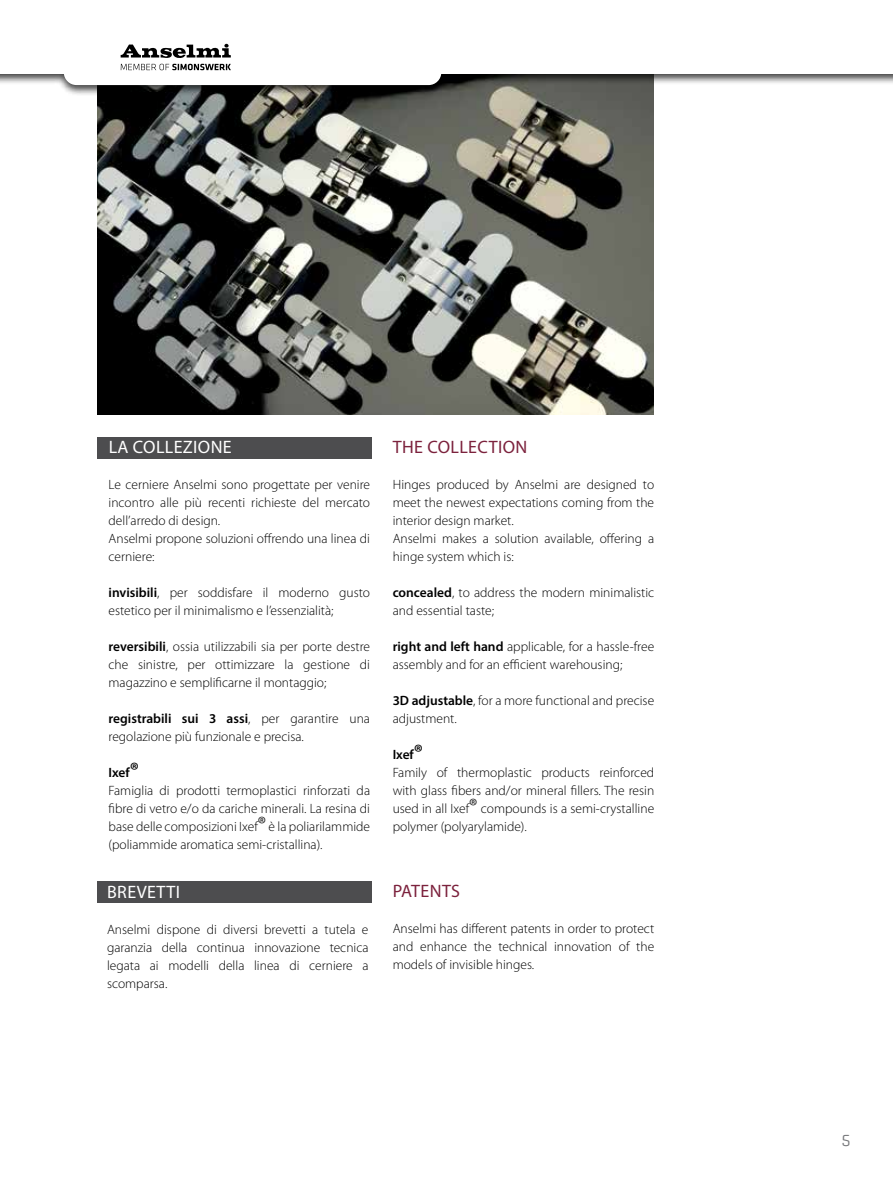
<style>
.page{position:relative;width:893px;height:1191px;background:#fff}
.page>*{position:absolute;margin:0;border:0;box-sizing:border-box;transform-origin:0 0}
.t1{font:18px "Myriad Pro";letter-spacing:.02em;color:#7c223d}
.t2{font:18px "Myriad Pro";letter-spacing:.02em;color:#fff}
.t3{font:15px "Offside";color:#77787b}
.t4{font:300 13.5px/18px "Myriad Pro";color:#000}
.s1{font-weight:600}
.s2{font-weight:600;font-size:21px}
.s3{font-size:21px}
</style>
<div class="page">
<img style="left:98px;top:96px;width:556px;height:318px">
<div style="left:0;top:0;width:893px;height:96px;background:#000;opacity:.75"></div>
<div style="left:0;top:0;width:893px;height:74px;background:#fff"></div>
<div style="left:64px;top:0;width:377px;height:85px;background:#fff;border-radius:13px"></div>
<div style="left:98px;top:437px;width:274px;height:21px;background:#4d4d4f"></div>
<div style="left:98px;top:881px;width:274px;height:21px;background:#4d4d4f"></div>
<svg style="left:121px;top:44px;width:110px;height:14px"></svg>
<svg style="left:121px;top:64px;width:110px;height:6px"></svg>
<h1 class="t2" style="left:109px;top:436px;width:124px">LA COLLEZIONE</h1>
<p class="t4" style="left:109px;top:476px;width:263px">Le cerniere Anselmi sono progettate per venire incontro alle più recenti richieste del mercato dell’arredo di design.<br>Anselmi propone soluzioni offrendo una linea di cerniere:</p>
<p class="t4" style="left:109px;top:584px;width:263px"><span class="s1">invisibili</span>, per soddisfare il moderno gusto estetico per il minimalismo e l’essenzialità;</p>
<p class="t4" style="left:109px;top:638px;width:263px;text-align:justify"><span class="s1">reversibili</span>, ossia utilizzabili sia per porte destre che sinistre, per ottimizzare la gestione di magazzino e semplificarne il montaggio;</p>
<p class="t4" style="left:109px;top:710px;width:263px"><span class="s1">registrabili sui 3 assi</span>, per garantire una regolazione più funzionale e precisa.</p>
<p class="t4" style="left:109px;top:764px;width:263px"><span class="s1">Ixef</span><span class="s2">®<br></span>Famiglia di prodotti termoplastici rinforzati da fibre di vetro e/o da cariche minerali. La resina di base delle composizioni Ixef<span class="s3">®</span> è la poliarilammide (poliammide aromatica semi-cristallina).</p>
<h1 class="t2" style="left:107px;top:880px;width:75px">BREVETTI</h1>
<p class="t4" style="left:107px;top:920px;width:263px;text-align:justify">Anselmi dispone di diversi brevetti a tutela e garanzia della continua innovazione tecnica legata ai modelli della linea di cerniere a scomparsa.</p>
<h1 class="t1" style="left:393px;top:436px;width:136px">THE COLLECTION</h1>
<p class="t4" style="left:393px;top:476px;width:263px">Hinges produced by Anselmi are designed to meet the newest expectations coming from the interior design market.<br>Anselmi makes a solution available, offering a hinge system which is:</p>
<p class="t4" style="left:393px;top:584px;width:263px"><span class="s1">concealed</span>, to address the modern minimalistic and essential taste;</p>
<p class="t4" style="left:393px;top:638px;width:263px"><span class="s1">right and left hand</span> applicable, for a hassle-free assembly and for an efficient warehousing;</p>
<p class="t4" style="left:393px;top:692px;width:263px"><span class="s1">3D adjustable</span>, for a more functional and precise adjustment.</p>
<p class="t4" style="left:393px;top:746px;width:263px"><span class="s1">Ixef</span><span class="s2">®<br></span>Family of thermoplastic products reinforced with glass fibers and/or mineral fillers. The resin used in all Ixef<span class="s3">®</span> compounds is a semi-crystalline polymer (polyarylamide).</p>
<h1 class="t1" style="left:393px;top:879px;width:69px">PATENTS</h1>
<p class="t4" style="left:393px;top:919px;width:263px;text-align:justify">Anselmi has different patents in order to protect and enhance the technical innovation of the models of invisible hinges.</p>
<p class="t3" style="left:841px;top:1131px;width:10px">5</p>
</div>
